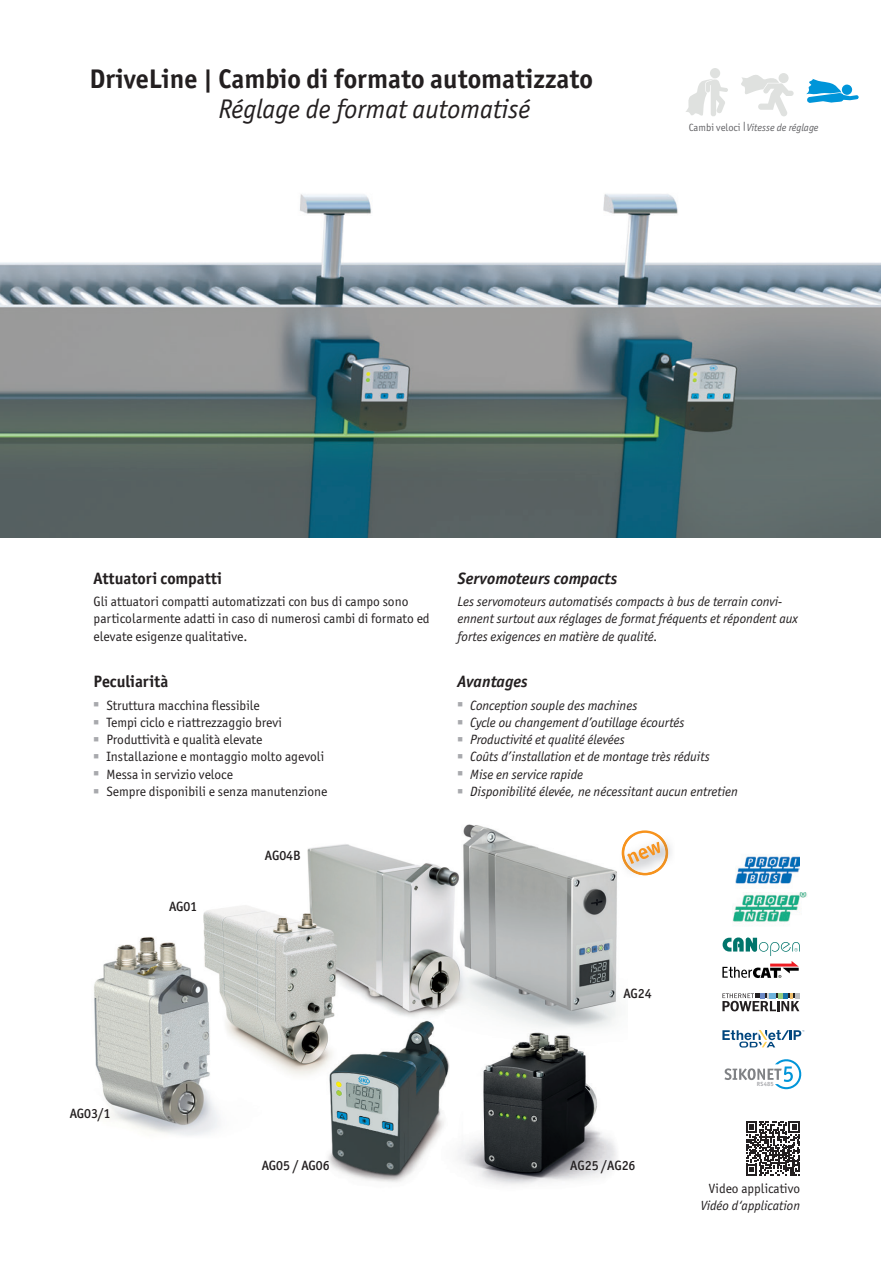
<style>
.page{position:relative;width:881px;height:1263px;background:#fff}
.page>*{position:absolute;margin:0;border:0;box-sizing:border-box;transform-origin:0 0}
.t1{font:700 27px "Officina Sans ITC Pro";color:#231f20}
.t2{font:italic 27px "Officina Sans ITC Pro";color:#231f20}
.t3{font:italic 700 16.5px "Officina Sans ITC Pro";color:#231f20}
.t4{font:700 16.5px "Officina Sans ITC Pro";color:#231f20}
.t5{font:italic 13.5px/17.2px "Officina Sans ITC Pro";color:#231f20}
.t6{font:13.5px/17.2px "Officina Sans ITC Pro";color:#231f20}
.t7{font:500 13.5px "Officina Sans ITC Pro";color:#231f20}
.t8{font:italic 13.35px "Officina Sans ITC Pro";color:#231f20}
.t9{font:13.35px "Officina Sans ITC Pro";color:#231f20}
.t10{font:italic 10.5px "Officina Sans ITC Pro";color:#636366}
.t11{font:700 6px "Officina Sans ITC Pro";letter-spacing:.04em;color:#a8a9ad}
.s1{font-style:normal}
</style>
<div class="page">
<img style="left:0;top:92px;width:880px;height:445px">
<img style="left:94px;top:824px;width:523px;height:361px">
<svg style="left:724px;top:1059px;width:77px;height:30px"></svg>
<img style="left:722px;top:937px;width:77px;height:19px">
<svg style="left:722px;top:961px;width:76px;height:17px"></svg>
<svg style="left:722px;top:1030px;width:81px;height:17px"></svg>
<svg style="left:722px;top:993px;width:77px;height:18px"></svg>
<img style="left:735px;top:856px;width:64px;height:28px">
<img style="left:732px;top:892px;width:75px;height:30px">
<img style="left:669px;top:845px;width:2px;height:13px">
<svg style="left:621px;top:830px;width:48px;height:46px"></svg>
<div style="left:709px;top:68px;width:11px;height:10px;background:#dfe1df;border-radius:50%"></div>
<svg style="left:685px;top:79px;width:43px;height:38px"></svg>
<svg style="left:805px;top:79px;width:54px;height:24px"></svg>
<svg style="left:739px;top:73px;width:54px;height:43px"></svg>
<div style="left:778px;top:73px;width:10px;height:10px;background:#dfe1df;border-radius:50%"></div>
<svg style="left:746px;top:1121px;width:53px;height:54px"></svg>
<h1 class="t1" style="left:89px;top:62px;width:505px">DriveLine | Cambio di formato automatizzato</h1>
<h1 class="t2" style="left:218px;top:93px;width:313px">Réglage de format automatisé</h1>
<p class="t10" style="left:688px;top:121px;width:131px"><span class="s1">Cambi veloci |</span>Vitesse de réglage</p>
<p class="t4" style="left:94px;top:568px;width:130px">Attuatori compatti</p>
<p class="t6" style="left:94px;top:593px;width:337px">Gli attuatori compatti automatizzati con bus di campo sono particolarmente adatti in caso di numerosi cambi di formato ed elevate esigenze qualitative.</p>
<p class="t4" style="left:94px;top:671px;width:76px">Peculiarità</p>
<p class="t6" style="left:94px;top:696px;width:167px"><sup>■</sup> Struttura macchina flessibile</p>
<p class="t6" style="left:94px;top:714px;width:190px"><sup>■</sup> Tempi ciclo e riattrezzaggio brevi</p>
<p class="t6" style="left:94px;top:731px;width:170px"><sup>■</sup> Produttività e qualità elevate</p>
<p class="t6" style="left:94px;top:748px;width:232px"><sup>■</sup> Installazione e montaggio molto agevoli</p>
<p class="t6" style="left:94px;top:765px;width:141px"><sup>■</sup> Messa in servizio veloce</p>
<p class="t6" style="left:94px;top:783px;width:235px"><sup>■</sup> Sempre disponibili e senza manutenzione</p>
<p class="t7" style="left:169px;top:899px;width:30px">AG01</p>
<p class="t7" style="left:265px;top:847px;width:37px">AG04B</p>
<p class="t3" style="left:457px;top:568px;width:161px">Servomoteurs compacts</p>
<p class="t5" style="left:457px;top:593px;width:342px">Les servomoteurs automatisés compacts à bus de terrain convi&shy;ennent surtout aux réglages de format fréquents et répondent aux fortes exigences en matière de qualité.</p>
<p class="t3" style="left:457px;top:671px;width:72px">Avantages</p>
<p class="t5" style="left:457px;top:696px;width:181px"><sup>■</sup> Conception souple des machines</p>
<p class="t5" style="left:457px;top:714px;width:228px"><sup>■</sup> Cycle ou changement d’outillage écourtés</p>
<p class="t5" style="left:457px;top:731px;width:169px"><sup>■</sup> Productivité et qualité élevées</p>
<p class="t5" style="left:457px;top:748px;width:253px"><sup>■</sup> Coûts d’installation et de montage très réduits</p>
<p class="t5" style="left:457px;top:765px;width:127px"><sup>■</sup> Mise en service rapide</p>
<p class="t5" style="left:457px;top:783px;width:282px"><sup>■</sup> Disponibilité élevée, ne nécessitant aucun entretien</p>
<p class="t7" style="left:623px;top:985px;width:30px">AG24</p>
<p class="t7" style="left:70px;top:1106px;width:43px">AG03/1</p>
<p class="t11" style="left:756px;top:1080px;width:18px">RS485</p>
<p class="t7" style="left:261px;top:1157px;width:69px">AG05 / AG06</p>
<p class="t7" style="left:570px;top:1157px;width:67px">AG25 /AG26</p>
<p class="t9" style="left:708px;top:1180px;width:93px">Video applicativo</p>
<p class="t8" style="left:700px;top:1198px;width:101px">Vidéo d‘application</p>
</div>
